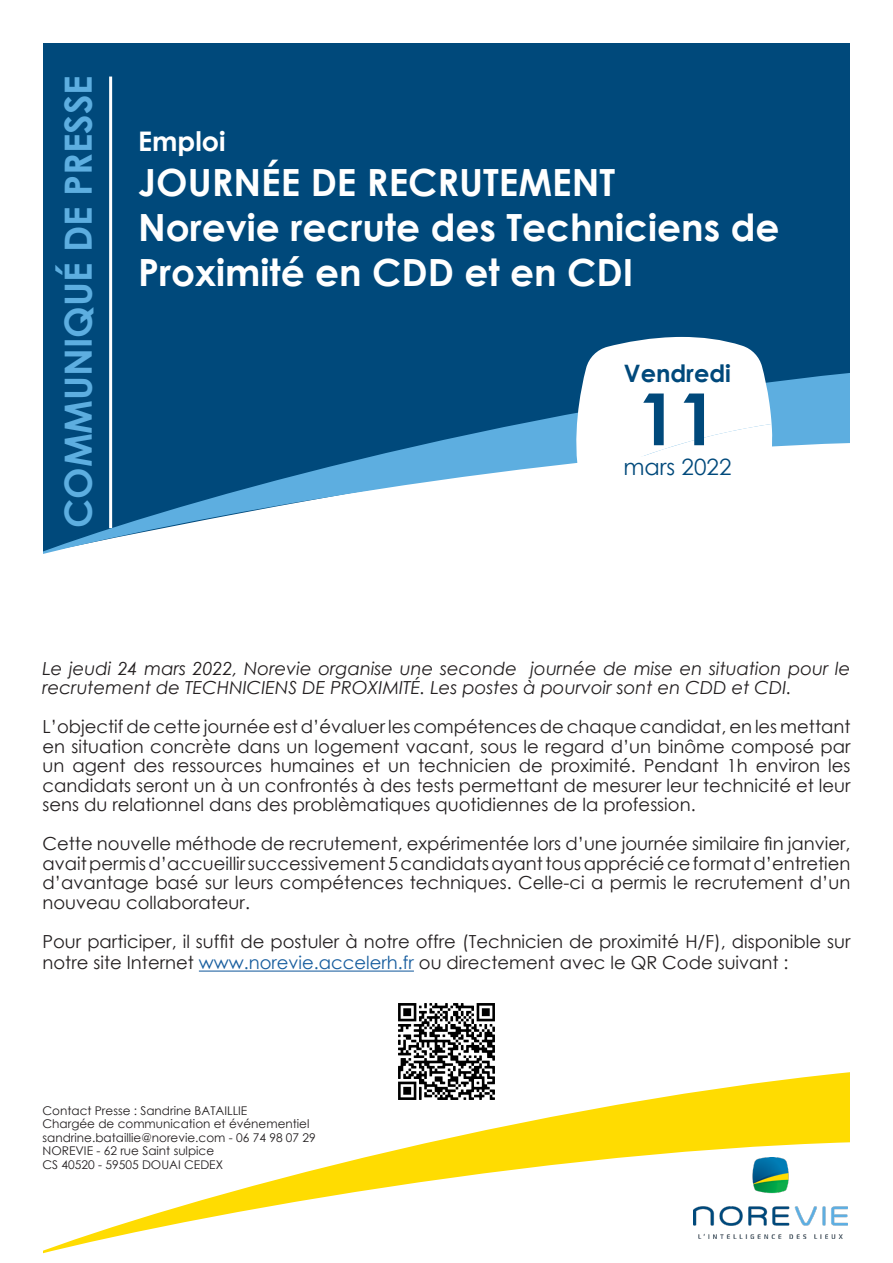
<style>
.page{position:relative;width:893px;height:1263px;background:#fff}
.page>*{position:absolute;margin:0;border:0;box-sizing:border-box;transform-origin:0 0}
.t1{font:700 72px "Century Gothic";color:#00497b}
.t2{font:700 37.5px "Century Gothic";color:#fff}
.t3{font:700 37.5px "Century Gothic";color:#5daee0}
.t4{font:700 27px "Century Gothic";color:#fff}
.t5{font:700 24px "Century Gothic";color:#00497b}
.t6{font:22.5px "Century Gothic";color:#00497b}
.t7{font:18px/19.5px "Century Gothic";color:#231f20;text-align:justify}
.t8{font:italic 18px/19.5px "Century Gothic";color:#231f20}
.t9{font:12px "Century Gothic";color:#231f20}
.s1{color:#175d9e}
</style>
<div class="page">
<div style="left:43px;top:43px;width:807px;height:329px;background:#00497b"></div>
<hr style="left:109px;top:77px;width:3px;height:451px;background:#fff">
<svg style="left:431px;top:1072px;width:419px;height:70px;fill:#ffdc01"></svg>
<svg style="left:43px;top:1142px;width:807px;height:112px"></svg>
<svg style="left:43px;top:372px;width:807px;height:182px"></svg>
<svg style="left:572px;top:337px;width:200px;height:196px"></svg>
<img style="left:694px;top:1158px;width:153px;height:80px">
<hr style="left:199px;top:970px;width:215px;height:1px;background:#175d9e">
<img style="left:398px;top:1003px;width:114px;height:114px">
<p class="t3" style="left:50px;top:528px;width:454px;rotate:-90deg">COMMUNIQUÉ DE PRESSE</p>
<p class="t4" style="left:138px;top:121px;width:89px">Emploi</p>
<p class="t2" style="left:138px;top:154px;width:478px">JOURNÉE DE RECRUTEMENT</p>
<p class="t2" style="left:138px;top:199px;width:643px">Norevie recrute des Techniciens de</p>
<p class="t2" style="left:138px;top:244px;width:497px">Proximité en CDD et en CDI</p>
<p class="t5" style="left:624px;top:355px;width:109px">Vendredi</p>
<p class="t1" style="left:637px;top:364px;width:82px">11</p>
<p class="t6" style="left:623px;top:451px;width:110px">mars 2022</p>
<p class="t8" style="left:43px;top:658px;width:809px">Le jeudi 24 mars 2022, Norevie organise une seconde journée de mise en situation pour le recrutement de TECHNICIENS DE PROXIMITÉ. Les postes à pourvoir sont en CDD et CDI.</p>
<p class="t7" style="left:43px;top:717px;width:809px">L’objectif de cette journée est d’évaluer les compétences de chaque candidat, en les mettant en situation concrète dans un logement vacant, sous le regard d’un binôme composé par un agent des ressources humaines et un technicien de proximité. Pendant 1h environ les candidats seront un à un confrontés à des tests permettant de mesurer leur technicité et leur sens du relationnel dans des problèmatiques quotidiennes de la profession.</p>
<p class="t7" style="left:43px;top:834px;width:809px">Cette nouvelle méthode de recrutement, expérimentée lors d’une journée similaire fin janvier, avait permis d’accueillir successivement 5 candidats ayant tous apprécié ce format d’entretien d’avantage basé sur leurs compétences techniques. Celle-ci a permis le recrutement d’un nouveau collaborateur.</p>
<p class="t7" style="left:43px;top:930px;width:809px;line-height:21.6px">Pour participer, il suffit de postuler à notre offre (Technicien de proximité H/F), disponible sur notre site Internet <span class="s1">www.norevie.accelerh.fr</span> ou directement avec le QR Code suivant :</p>
<p class="t9" style="left:43px;top:1102px;width:206px">Contact Presse : Sandrine BATAILLIE</p>
<p class="t9" style="left:43px;top:1115px;width:268px">Chargée de communication et événementiel</p>
<p class="t9" style="left:43px;top:1129px;width:275px">sandrine.bataillie@norevie.com - 06 74 98 07 29</p>
<p class="t9" style="left:43px;top:1142px;width:173px">NOREVIE - 62 rue Saint sulpice</p>
<p class="t9" style="left:43px;top:1156px;width:182px">CS 40520 - 59505 DOUAI CEDEX</p>
</div>
